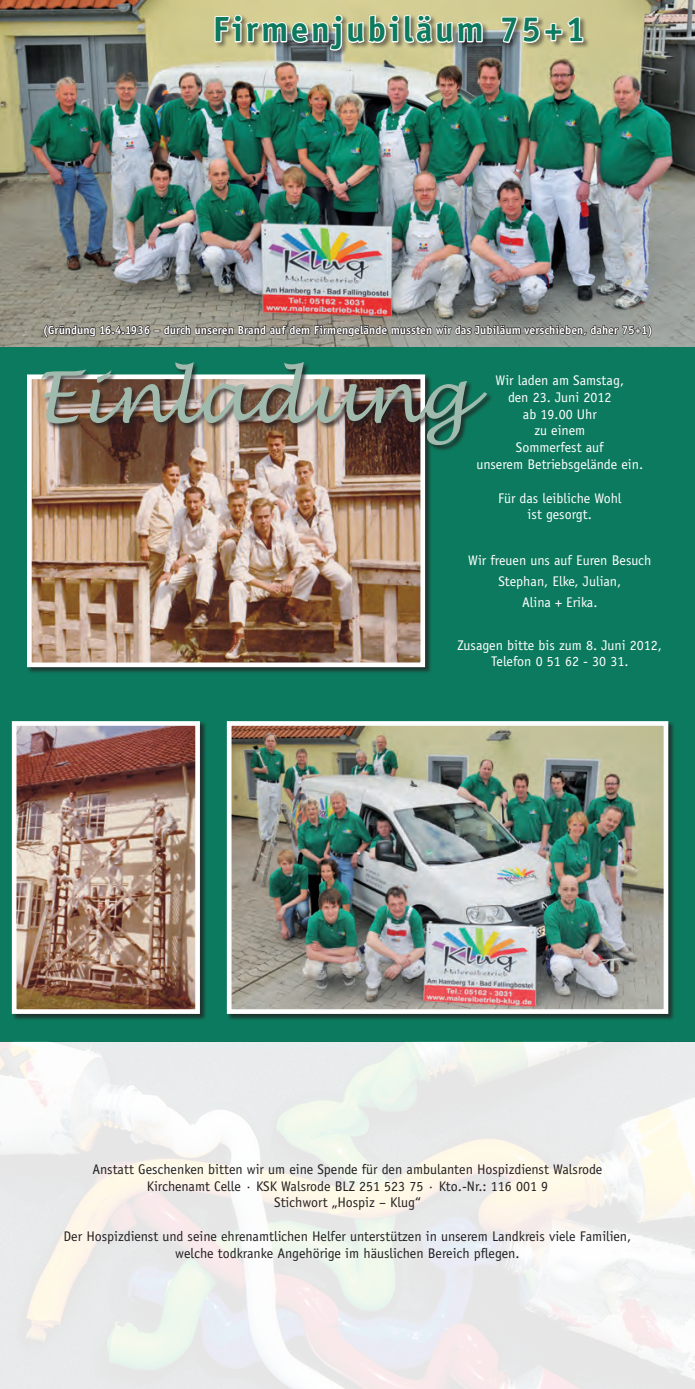
<style>
.page{position:relative;width:695px;height:1389px;background:#fff}
.page>*{position:absolute;margin:0;border:0;box-sizing:border-box;transform-origin:0 0}
.t1{font:700 35px "Officina Sans";letter-spacing:.075em;color:#0c7a5e}
.t2{font:14px/16.8px "Officina Sans";color:#231f20;text-align:center}
.t3{font:14px/16.8px "Officina Sans";color:#fff;text-align:center}
.t4{font:700 11.72px "Officina Sans";color:#fff}
</style>
<div class="page">
<img style="left:0;top:0;width:694px;height:347px">
<div style="left:214px;top:14px;width:376px;height:44px;background:#231f20;opacity:.5"></div>
<svg style="left:213px;top:1px;width:271px;height:64px;background:#c1bf9c"></svg>
<img style="left:500px;top:0;width:84px;height:80px">
<svg style="left:43px;top:301px;width:609px;height:46px;background:#8a817a"></svg>
<div style="left:0;top:347px;width:694px;height:347px;background:#0c7a5e"></div>
<div style="left:27px;top:374px;width:405px;height:300px;background:#231f20;opacity:.75"></div>
<img style="left:33px;top:380px;width:386px;height:281px">
<div style="left:27px;top:374px;width:398px;height:293px;border:5px solid #fff"></div>
<div style="left:41px;top:362px;width:452px;height:90px;background:#231f20;opacity:.75"></div>
<img style="left:41px;top:362px;width:446px;height:83px">
<div style="left:0;top:694px;width:694px;height:348px;background:#0c7a5e"></div>
<div style="left:226px;top:721px;width:448px;height:300px;background:#231f20;opacity:.75"></div>
<img style="left:233px;top:727px;width:429px;height:281px">
<div style="left:227px;top:721px;width:441px;height:293px;border:5px solid #fff"></div>
<div style="left:12px;top:721px;width:194px;height:300px;background:#231f20;opacity:.75"></div>
<img style="left:18px;top:727px;width:176px;height:281px">
<div style="left:12px;top:721px;width:188px;height:293px;border:5px solid #fff"></div>
<h1 class="t1" style="left:213px;top:8px;width:374px">Firmenjubiläum 75+1</h1>
<p class="t4" style="left:43px;top:323px;width:611px">(Gründung 16.4.1936 – durch unseren Brand auf dem Firmengelände mussten wir das Jubiläum verschieben, daher 75+1)</p>
<p class="t3" style="left:476px;top:372px;width:168px">Wir laden am Samstag,<br>den 23. Juni 2012<br>ab 19.00 Uhr<br>zu einem<br>Sommerfest auf<br>unserem Betriebsgelände ein.</p>
<p class="t3" style="left:498px;top:490px;width:125px">Für das leibliche Wohl ist gesorgt.</p>
<p class="t3" style="left:468px;top:550px;width:185px;line-height:21px">Wir freuen uns auf Euren Besuch<br>Stephan, Elke, Julian,<br>Alina + Erika.</p>
<p class="t3" style="left:457px;top:637px;width:206px">Zusagen bitte bis zum 8. Juni 2012,<br>Telefon 0 51 62 - 30 31.</p>
<p class="t2" style="left:92px;top:1161px;width:511px">Anstatt Geschenken bitten wir um eine Spende für den ambulanten Hospizdienst Walsrode<br>Kirchenamt Celle · KSK Walsrode BLZ 251 523 75 · Kto.-Nr.: 116 001 9<br>Stichwort „Hospiz – Klug“</p>
<p class="t2" style="left:63px;top:1228px;width:569px">Der Hospizdienst und seine ehrenamtlichen Helfer unterstützen in unserem Landkreis viele Familien, welche todkranke Angehörige im häuslichen Bereich pflegen.</p>
</div>
